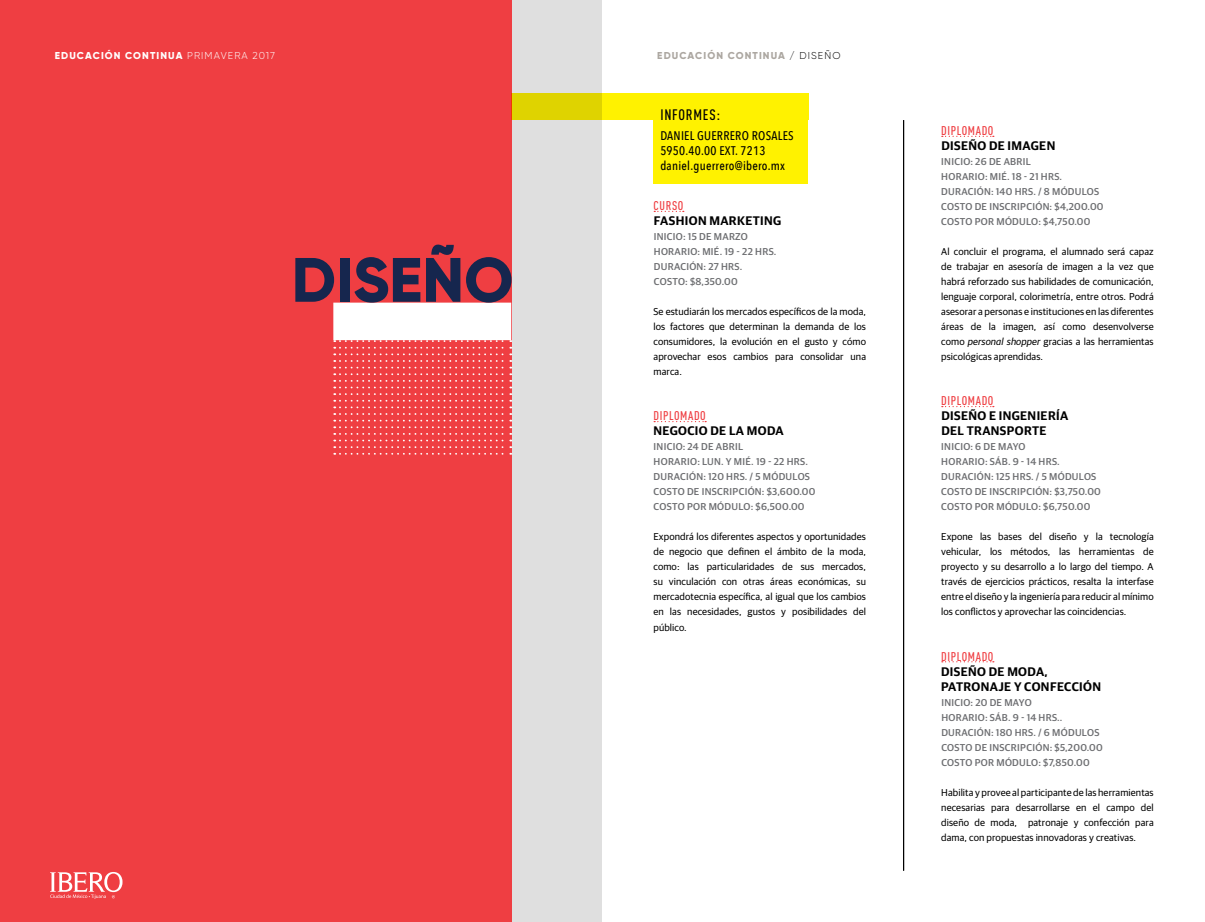
<style>
.page{position:relative;width:1205px;height:922px;background:#fff}
.page>*{position:absolute;margin:0;border:0;box-sizing:border-box;transform-origin:0 0}
.t1{font:800 62.5px "Gilroy";color:#16264e}
.t2{font:500 15px "DIN Cond";letter-spacing:.05em;color:#000}
.t3{font:600 12.5px/15px "Guardian Sans";letter-spacing:.03em;color:#000}
.t4{font:500 12.5px/15px "Avenir Next Condensed";letter-spacing:.02em;color:#000}
.t5{font:500 12.5px "DIN Cond";letter-spacing:.05em;color:#ef3e42}
.t6{font:10px/15px "Guardian Sans";letter-spacing:.01em;color:#000;text-align:justify}
.t7{font:500 10px/15px "Guardian Sans";letter-spacing:.03em;color:#6d6e71}
.t8{font:800 10px "Gilroy";letter-spacing:.11em;color:#fff}
.t9{font:800 10px "Gilroy";letter-spacing:.11em;color:#aca7a1}
.t10{font:300 10px "Gilroy";color:#000}
.s1{font-weight:300}
.s2{font-weight:300;color:#000}
.s3{font-style:italic}
</style>
<div class="page">
<div style="left:503px;top:0;width:99px;height:921px;background:#dfdfdf"></div>
<div style="left:0;top:0;width:511px;height:921px;background:#ef3e42"></div>
<div style="left:333px;top:302px;width:178px;height:38px;background:#fff"></div>
<svg style="left:50px;top:872px;width:73px;height:26px"></svg>
<svg style="left:511px;top:94px;width:143px;height:26px;background:#eadd00"></svg>
<div style="left:654px;top:94px;width:154px;height:90px;background:#fff200"></div>
<svg style="left:654px;top:211px;width:30px;height:1px"></svg>
<svg style="left:654px;top:421px;width:52px;height:1px"></svg>
<svg style="left:942px;top:136px;width:52px;height:1px"></svg>
<svg style="left:942px;top:406px;width:52px;height:1px"></svg>
<svg style="left:942px;top:661px;width:52px;height:1px"></svg>
<svg style="left:334px;top:340px;width:177px;height:114px"></svg>
<hr style="left:903px;top:120px;width:1px;height:750px;background:#000">
<p class="t8" style="left:55px;top:49px;width:222px">EDUCACIÓN CONTINUA <span class="s1">PRIMAVERA 2017</span></p>
<p class="t9" style="left:657px;top:49px;width:149px">EDUCACIÓN CONTINUA <span class="s2">/ DISE</span></p>
<p class="t10" style="left:824px;top:50px;width:17px">ÑO</p>
<h2 class="t2" style="left:660px;top:105px;width:61px">INFORMES:</h2>
<p class="t4" style="left:660px;top:128px;width:135px">DANIEL GUERRERO ROSALES<br>5950.40.00 EXT. 7213 daniel.guerrero@ibero.mx</p>
<h1 class="t1" style="left:422px;top:240px;width:80px">ÑO</h1>
<h1 class="t1" style="left:292px;top:240px;width:33px">DISE</h1>
<p class="t5" style="left:653px;top:198px;width:19px">CURSO</p>
<p class="t3" style="left:654px;top:212px;width:129px">FASHION MARKETING</p>
<p class="t7" style="left:654px;top:228px;width:124px">INICIO: 15 DE MARZO<br>HORARIO: MIÉ. 19 - 22 HRS.<br>DU RACIÓN: 27 HRS.<br>COSTO: $8,350.00</p>
<p class="t6" style="left:653px;top:303px;width:214px">Se estudiarán los mercados específicos de la moda, los factores que determinan la demanda de los consumidores, la evolución en el gusto y cómo aprovechar esos cambios para consolidar una marca.</p>
<p class="t5" style="left:653px;top:408px;width:53px">DIPLOMADO</p>
<p class="t3" style="left:653px;top:422px;width:132px">NEGOCIO DE LA MODA</p>
<p class="t7" style="left:653px;top:438px;width:163px">INICIO: 24 DE ABRIL<br>HORARIO: LUN. Y MIÉ. 19 - 22 HRS.<br>DURACIÓN: 120 HRS. / 5 MÓDULOS<br>COSTO DE INSCRIPCIÓN: $3,600.00<br>COSTO POR MÓDULO: $6,500.00</p>
<p class="t6" style="left:653px;top:528px;width:214px">Expondrá los diferentes aspectos y oportunidades de negocio que definen el ámbito de la moda, como: las particularidades de sus mercados, su vinculación con otras áreas económicas, su mercadotecnia específica, al igual que los cambios en las necesidades, gustos y posibilidades del público.</p>
<p class="t5" style="left:941px;top:123px;width:53px">DIPLOMADO</p>
<p class="t3" style="left:941px;top:137px;width:9px">DISEÑO</p>
<p class="t3" style="left:989px;top:137px;width:28px">DE IMAGEN</p>
<p class="t7" style="left:941px;top:153px;width:164px">INICIO: 26 DE ABRIL<br>HORARIO: MIÉ. 18 - 21 HRS.<br>DURACIÓN: 140 HRS. / 8 MÓDULOS<br>COSTO DE INSCRIPCIÓN: $4,200.00<br>COSTO POR MÓDULO: $4,750.00</p>
<p class="t6" style="left:941px;top:243px;width:214px">Al concluir el programa, el alumnado será capaz de trabajar en asesoría de imagen a la vez que habrá reforzado sus habilidades de comunicación, lenguaje corporal, colorimetría, entre otros. Podrá asesorar a personas e instituciones en las diferentes áreas de la imagen, así como desenvolverse como <span class="s3">personal shopper</span> gracias a las herramientas psicológicas aprendidas.</p>
<p class="t5" style="left:941px;top:393px;width:53px">DIPLOMADO</p>
<p class="t3" style="left:941px;top:407px;width:128px">DISEÑO E INGENIERÍA<br>DEL TRANSPORTE</p>
<p class="t7" style="left:941px;top:438px;width:161px">INICIO: 6 DE MAYO<br>HORARIO: SÁB. 9 - 14 HRS.<br>DURACIÓN: 125 HRS. / 5 MÓDULOS<br>COSTO DE INSCRIPCIÓN: $3,750.00<br>COSTO POR MÓDULO: $6,750.00</p>
<p class="t6" style="left:941px;top:528px;width:214px">Expone las bases del diseño y la tecnología vehicular, los métodos, las herramientas de proyecto y su desarrollo a lo largo del tiempo. A través de ejercicios prácticos, resalta la interfase entre el diseño y la ingeniería para reducir al mínimo los conflictos y aprovechar las coincidencias.</p>
<p class="t5" style="left:941px;top:648px;width:53px">DIPLOMADO</p>
<p class="t3" style="left:941px;top:662px;width:161px">DISEÑO DE MODA,<br>PATRONAJE Y CONFECCIÓN</p>
<p class="t7" style="left:941px;top:693px;width:163px">INICIO: 20 DE MAYO<br>HORARIO: SÁB. 9 - 14 HRS..<br>DURACIÓN: 180 HRS. / 6 MÓDULOS<br>COSTO DE INSCRIPCIÓN: $5,200.00<br>COSTO POR MÓDULO: $7,850.00</p>
<p class="t6" style="left:941px;top:783px;width:214px">Habilita y provee al participante de las herramientas necesarias para desarrollarse en el campo del diseño de moda, patronaje y confección para dama, con propuestas innovadoras y creativas.</p>
</div>
